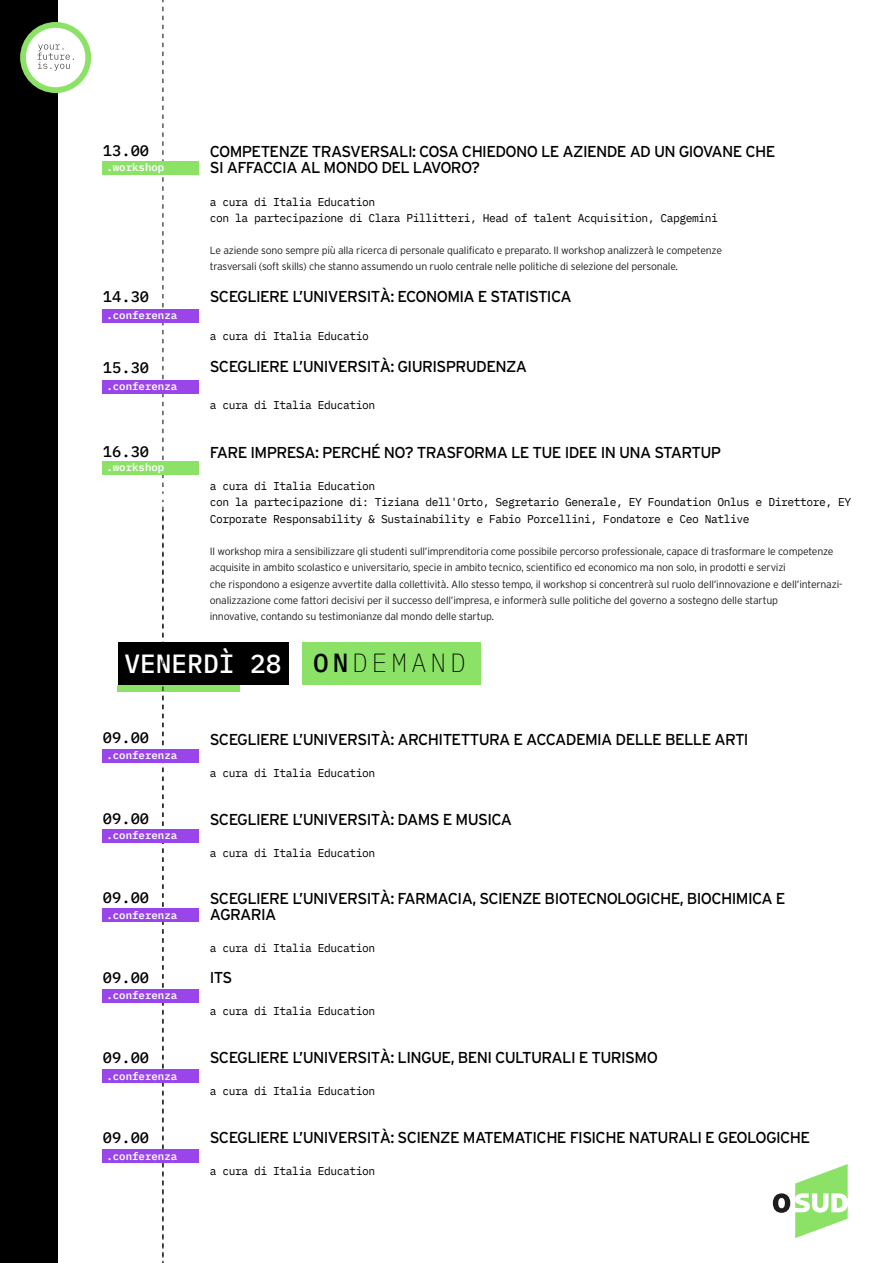
<style>
.page{position:relative;width:893px;height:1263px;background:#fff}
.page>*{position:absolute;margin:0;border:0;box-sizing:border-box;transform-origin:0 0}
.t1{font:500 26.25px "IBM Plex Mono";color:#fff}
.t2{font:15.75px/15.8px "Interstate";letter-spacing:-.04em;color:#000}
.t3{font:500 15.45px "IBM Plex Mono";color:#000}
.t4{font:11.4px/16.2px "IBM Plex Mono";letter-spacing:-.04em;color:#000}
.t5{font:600 10.8px "IBM Plex Mono";color:#fff}
.t6{font:300 10.5px/16.2px "Interstate";letter-spacing:-.02em;color:#1d1d1b}
.s1{font-size:26.1px;color:#000}
.s2{font-weight:200;font-size:26.1px;color:#000}
</style>
<div class="page">
<div style="left:0;top:0;width:57px;height:1263px;background:#000"></div>
<svg style="left:163px;top:0;width:1px;height:494px"></svg>
<svg style="left:20px;top:22px;width:71px;height:71px"></svg>
<div style="left:26px;top:28px;width:59px;height:59px;background:#fff;border-radius:50%"></div>
<svg style="left:37px;top:44px;width:37px;height:27px"></svg>
<svg style="left:773px;top:1164px;width:75px;height:74px"></svg>
<div style="left:102px;top:461px;width:97px;height:14px;background:#8be266"></div>
<div style="left:102px;top:380px;width:97px;height:14px;background:#9945e9"></div>
<div style="left:118px;top:642px;width:170px;height:43px;background:#000"></div>
<div style="left:118px;top:685px;width:122px;height:6px;background:#8be266"></div>
<div style="left:302px;top:642px;width:178px;height:43px;background:#8be266"></div>
<svg style="left:163px;top:500px;width:1px;height:763px"></svg>
<div style="left:102px;top:161px;width:97px;height:13px;background:#8be266"></div>
<div style="left:102px;top:829px;width:97px;height:14px;background:#9945e9"></div>
<div style="left:102px;top:749px;width:97px;height:13px;background:#9945e9"></div>
<div style="left:102px;top:1149px;width:97px;height:14px;background:#9945e9"></div>
<div style="left:102px;top:1069px;width:97px;height:14px;background:#9945e9"></div>
<div style="left:102px;top:989px;width:97px;height:13px;background:#9945e9"></div>
<div style="left:102px;top:908px;width:97px;height:14px;background:#9945e9"></div>
<div style="left:102px;top:309px;width:97px;height:14px;background:#9945e9"></div>
<h3 class="t3" style="left:103px;top:139px;width:48px">13.00</h3>
<p class="t5" style="left:106px;top:158px;width:60px">.workshop</p>
<h3 class="t3" style="left:103px;top:284px;width:48px">14.30</h3>
<p class="t5" style="left:106px;top:307px;width:72px">.conferenza</p>
<h3 class="t3" style="left:103px;top:355px;width:48px">15.30</h3>
<p class="t5" style="left:106px;top:378px;width:72px">.conferenza</p>
<h3 class="t3" style="left:103px;top:439px;width:48px">16.30</h3>
<p class="t5" style="left:106px;top:459px;width:60px">.workshop</p>
<h2 class="t2" style="left:210px;top:144px;width:567px">COMPETENZE TRASVERSALI: COSA CHIEDONO LE AZIENDE AD UN GIOVANE CHE<br>SI AFFACCIA AL MONDO DEL LAVORO?</h2>
<p class="t4" style="left:210px;top:192px;width:510px">a cura di Italia Education<br>con la partecipazione di Clara Pillitteri, Head of talent Acquisition, Capgemini</p>
<p class="t6" style="left:210px;top:242px;width:514px">Le aziende sono sempre più alla ricerca di personale qualificato e preparato. Il workshop analizzerà le competenze trasversali (soft skills) che stanno assumendo un ruolo centrale nelle politiche di selezione del personale.</p>
<h2 class="t2" style="left:210px;top:289px;width:363px">SCEGLIERE L’UNIVERSITÀ: ECONOMIA E STATISTICA</h2>
<p class="t4" style="left:210px;top:327px;width:161px">a cura di Italia Educatio</p>
<h2 class="t2" style="left:210px;top:358px;width:319px">SCEGLIERE L’UNIVERSITÀ: GIURISPRUDENZA</h2>
<p class="t4" style="left:210px;top:396px;width:167px">a cura di Italia Education</p>
<h2 class="t2" style="left:210px;top:444px;width:513px">FARE IMPRESA: PERCHÉ NO? TRASFORMA LE TUE IDEE IN UNA STARTUP</h2>
<p class="t4" style="left:210px;top:477px;width:643px">a cura di Italia Education<br>con la partecipazione di: Tiziana dell'Orto, Segretario Generale, EY Foundation Onlus e Direttore, EY<br>Corporate Responsability &amp; Sustainability e Fabio Porcellini, Fondatore e Ceo Natlive</p>
<p class="t6" style="left:210px;top:543px;width:634px">Il workshop mira a sensibilizzare gli studenti sull’imprenditoria come possibile percorso professionale, capace di trasformare le competenze acquisite in ambito scolastico e universitario, specie in ambito tecnico, scientifico ed economico ma non solo, in prodotti e servizi<br>che rispondono a esigenze avvertite dalla collettività. Allo stesso tempo, il workshop si concentrerà sul ruolo dell’innovazione e dell’internazi&shy;onalizzazione come fattori decisivi per il successo dell’impresa, e informerà sulle politiche del governo a sostegno delle startup<br>innovative, contando su testimonianze dal mondo delle startup.</p>
<h1 class="t1" style="left:124px;top:643px;width:343px">VENERDÌ 28 <span class="s1">ON</span><span class="s2">DEMAND</span></h1>
<h3 class="t3" style="left:103px;top:725px;width:48px">09.00</h3>
<p class="t5" style="left:106px;top:746px;width:72px">.conferenza</p>
<h3 class="t3" style="left:103px;top:807px;width:48px">09.00</h3>
<p class="t5" style="left:106px;top:827px;width:72px">.conferenza</p>
<h3 class="t3" style="left:103px;top:885px;width:48px">09.00</h3>
<p class="t5" style="left:106px;top:906px;width:72px">.conferenza</p>
<h3 class="t3" style="left:103px;top:966px;width:48px">09.00</h3>
<p class="t5" style="left:106px;top:986px;width:72px">.conferenza</p>
<h3 class="t3" style="left:103px;top:1045px;width:48px">09.00</h3>
<p class="t5" style="left:106px;top:1067px;width:72px">.conferenza</p>
<h3 class="t3" style="left:103px;top:1126px;width:48px">09.00</h3>
<p class="t5" style="left:106px;top:1147px;width:72px">.conferenza</p>
<h2 class="t2" style="left:210px;top:731px;width:540px">SCEGLIERE L’UNIVERSITÀ: ARCHITETTURA E ACCADEMIA DELLE BELLE ARTI</h2>
<p class="t4" style="left:210px;top:764px;width:167px">a cura di Italia Education</p>
<h2 class="t2" style="left:210px;top:811px;width:304px">SCEGLIERE L’UNIVERSITÀ: DAMS E MUSICA</h2>
<p class="t4" style="left:210px;top:843px;width:167px">a cura di Italia Education</p>
<h2 class="t2" style="left:210px;top:890px;width:577px">SCEGLIERE L’UNIVERSITÀ: FARMACIA, SCIENZE BIOTECNOLOGICHE, BIOCHIMICA E<br>AGRARIA</h2>
<p class="t4" style="left:210px;top:939px;width:167px">a cura di Italia Education</p>
<h2 class="t2" style="left:210px;top:970px;width:24px">ITS</h2>
<p class="t4" style="left:210px;top:1002px;width:167px">a cura di Italia Education</p>
<h2 class="t2" style="left:210px;top:1050px;width:450px">SCEGLIERE L’UNIVERSITÀ: LINGUE, BENI CULTURALI E TURISMO</h2>
<p class="t4" style="left:210px;top:1082px;width:167px">a cura di Italia Education</p>
<h2 class="t2" style="left:210px;top:1130px;width:602px">SCEGLIERE L’UNIVERSITÀ: SCIENZE MATEMATICHE FISICHE NATURALI E GEOLOGICHE</h2>
<p class="t4" style="left:210px;top:1162px;width:167px">a cura di Italia Education</p>
</div>
